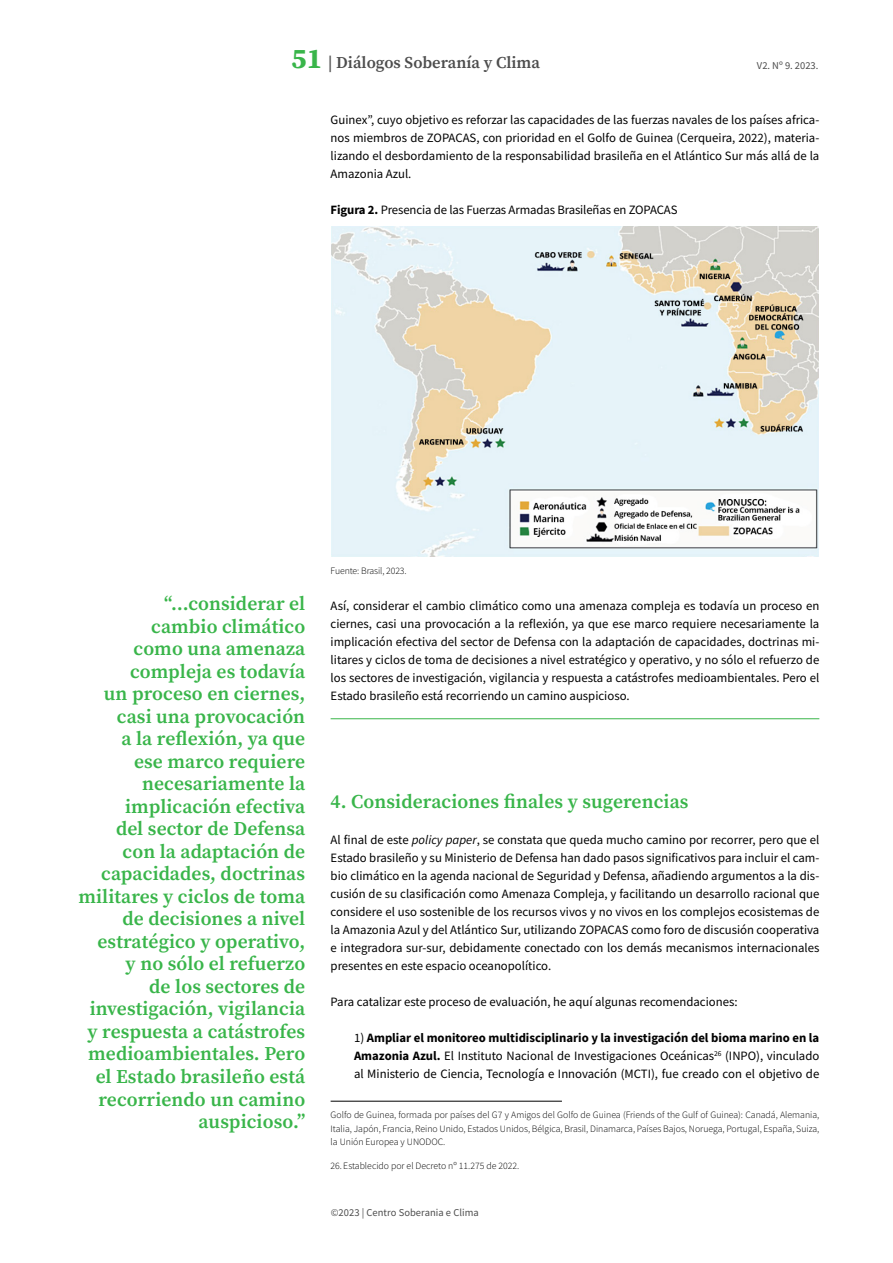
<style>
.page{position:relative;width:893px;height:1263px;background:#fff}
.page>*{position:absolute;margin:0;border:0;box-sizing:border-box;transform-origin:0 0}
.t1{font:600 19.5px/22.5px "Source Serif Pro";letter-spacing:.005em;color:#39b54a;text-align:right}
.t2{font:600 16.5px "Source Serif Pro";color:#4d4d4d}
.t3{font:12.75px/18px "Source Sans Pro";color:#000;text-align:justify}
.t4{font:10.5px "Source Sans Pro";letter-spacing:.005em;color:#4d4d4d}
.t5{font:300 9.75px/13.5px "Source Sans Pro";color:#000;text-align:justify}
.s1{font-weight:700;font-size:28.5px;color:#39b54a}
.s2{font-weight:700}
.s3{font-style:italic}
</style>
<div class="page">
<hr style="left:331px;top:1101px;width:231px;height:1px;background:#000">
<img style="left:331px;top:226px;width:488px;height:330px">
<hr style="left:331px;top:718px;width:488px;height:1px;background:#39b54a">
<p class="t2" style="left:291px;top:52px;width:250px"><span class="s1">51</span> | Diálogos Soberanía y Clima</p>
<p class="t4" style="left:757px;top:58px;width:63px">V2. Nº 9. 2023.</p>
<p class="t3" style="left:331px;top:111px;width:490px">Guinex”, cuyo objetivo es reforzar las capacidades de las fuerzas navales de los países africa&shy;nos miembros de ZOPACAS, con prioridad en el Golfo de Guinea (Cerqueira, 2022), materia&shy;lizando el desbordamiento de la responsabilidad brasileña en el Atlántico Sur más allá de la Amazonia Azul.</p>
<p class="t3" style="left:331px;top:201px;width:348px"><span class="s2">Figura 2.</span> Presencia de las Fuerzas Armadas Brasileñas en ZOPACAS</p>
<p class="t1" style="left:78px;top:592px;width:228px">“…considerar el<br>cambio climático<br>como una amenaza compleja es todavía<br>un proceso en ciernes, casi una provocación<br>a la reflexión, ya que<br>ese marco requiere necesariamente la implicación efectiva<br>del sector de Defensa<br>con la adaptación de capacidades, doctrinas militares y ciclos de toma de decisiones a nivel estratégico y operativo,<br>y no sólo el refuerzo<br>de los sectores de investigación, vigilancia y respuesta a catástrofes medioambientales. Pero el Estado brasileño está recorriendo un camino auspicioso.”</p>
<p class="t5" style="left:331px;top:564px;width:78px">Fuente: Brasil, 2023.</p>
<p class="t3" style="left:331px;top:597px;width:490px">Así, considerar el cambio climático como una amenaza compleja es todavía un proceso en ciernes, casi una provocación a la reflexión, ya que ese marco requiere necesariamente la implicación efectiva del sector de Defensa con la adaptación de capacidades, doctrinas mi&shy;litares y ciclos de toma de decisiones a nivel estratégico y operativo, y no sólo el refuerzo de los sectores de investigación, vigilancia y respuesta a catástrofes medioambientales. Pero el Estado brasileño está recorriendo un camino auspicioso.</p>
<h1 class="t1" style="left:331px;top:790px;width:359px">4. Consideraciones finales y sugerencias</h1>
<p class="t3" style="left:331px;top:831px;width:490px">Al final de este <span class="s3">policy paper</span>, se constata que queda mucho camino por recorrer, pero que el Estado brasileño y su Ministerio de Defensa han dado pasos significativos para incluir el cam&shy;bio climático en la agenda nacional de Seguridad y Defensa, añadiendo argumentos a la dis&shy;cusión de su clasificación como Amenaza Compleja, y facilitando un desarrollo racional que considere el uso sostenible de los recursos vivos y no vivos en los complejos ecosistemas de la Amazonia Azul y del Atlántico Sur, utilizando ZOPACAS como foro de discusión cooperativa e integradora sur-sur, debidamente conectado con los demás mecanismos internacionales presentes en este espacio oceanopolítico.</p>
<p class="t3" style="left:331px;top:993px;width:408px">Para catalizar este proceso de evaluación, he aquí algunas recomendaciones:</p>
<p class="t3" style="left:354px;top:1029px;width:467px">1) <span class="s2">Ampliar el monitoreo multidisciplinario y la investigación del bioma marino en la Amazonia Azul.</span> El Instituto Nacional de Investigaciones Oceánicas<sup>26</sup> (INPO), vinculado al Ministerio de Ciencia, Tecnología e Innovación (MCTI), fue creado con el objetivo de</p>
<p class="t5" style="left:331px;top:1108px;width:490px">Golfo de Guinea, formada por países del G7 y Amigos del Golfo de Guinea (Friends of the Gulf of Guinea): Canadá, Alemania, Italia, Japón, Francia, Reino Unido, Estados Unidos, Bélgica, Brasil, Dinamarca, Países Bajos, Noruega, Portugal, España, Suiza, la Unión Europea y UNODOC.</p>
<p class="t5" style="left:331px;top:1158px;width:190px">26.Establecido por el Decreto nº 11.275 de 2022.</p>
<p class="t4" style="left:331px;top:1205px;width:150px">©2023 | Centro Soberania e Clima</p>
</div>
